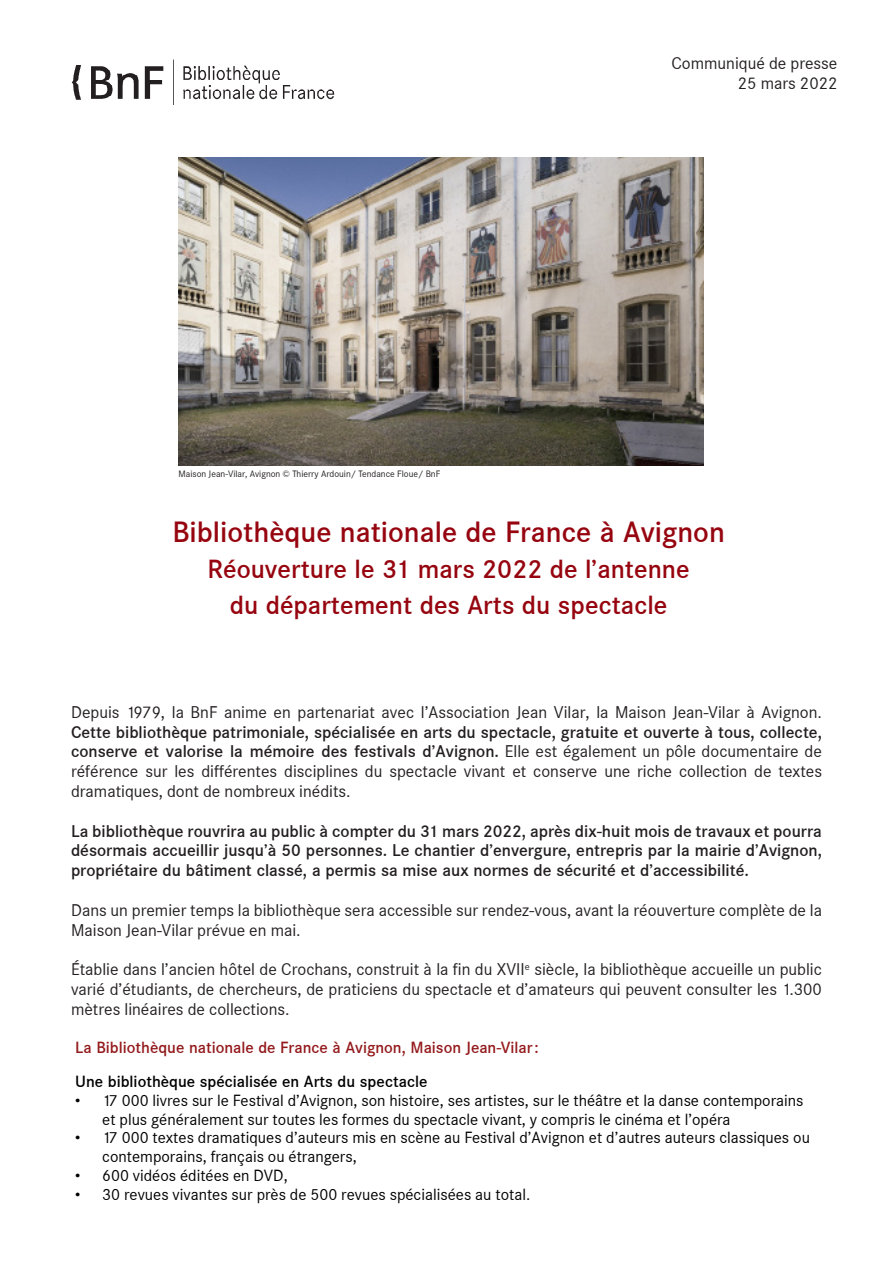
<style>
.page{position:relative;width:893px;height:1263px;background:#fff}
.page>*{position:absolute;margin:0;border:0;box-sizing:border-box;transform-origin:0 0}
.t1{font:500 28.5px "Corporate SBQ";color:#96050f}
.t2{font:500 25.5px "Corporate SBQ";color:#96050f}
.t3{font:16.5px/19.8px "Corporate SBQ";color:#231f20;text-align:justify}
.t4{font:500 16.5px/19.8px "Corporate SBQ";color:#231f20;text-align:justify}
.t5{font:15.75px/18.9px "Corporate SBQ";color:#000}
.t6{font:500 15.75px "Corporate SBQ";color:#93191c}
.t7{font:500 15.75px "Corporate SBQ";color:#000}
.t8{font:9px "Corporate SBQ";color:#231f20}
.s1{font-weight:500}
</style>
<div class="page">
<img style="left:71px;top:59px;width:264px;height:46px">
<img style="left:179px;top:158px;width:525px;height:308px">
<p class="t8" style="left:179px;top:469px;width:263px">Maison Jean-Vilar, Avignon © Thierry Ardouin/ Tendance Floue/ BnF</p>
<p class="t3" style="left:671px;top:54px;width:168px">Communiqué de presse</p>
<p class="t3" style="left:738px;top:74px;width:101px">25 mars 2022</p>
<p class="t1" style="left:172px;top:515px;width:554px">Bibliothèque nationale de France à Avignon</p>
<p class="t2" style="left:208px;top:554px;width:483px">Réouverture le 31 mars 2022 de l’antenne</p>
<p class="t2" style="left:230px;top:590px;width:439px">du département des Arts du spectacle</p>
<p class="t3" style="left:71px;top:702px;width:752px">Depuis 1979, la BnF anime en partenariat avec l’Association Jean Vilar, la Maison Jean-Vilar à Avignon.<br><span class="s1">Cette bibliothèque patrimoniale, spécialisée en arts du spectacle, gratuite et ouverte à tous, collecte, conserve et valorise la mémoire des festivals d’Avignon.</span> Elle est également un pôle documentaire de référence sur les différentes disciplines du spectacle vivant et conserve une riche collection de textes dramatiques, dont de nombreux inédits.</p>
<p class="t4" style="left:71px;top:821px;width:752px">La bibliothèque rouvrira au public à compter du 31 mars 2022, après dix-huit mois de travaux et pourra désormais accueillir jusqu’à 50 personnes. Le chantier d’envergure, entrepris par la mairie d’Avignon, propriétaire du bâtiment classé, a permis sa mise aux normes de sécurité et d’accessibilité.</p>
<p class="t3" style="left:71px;top:900px;width:752px">Dans un premier temps la bibliothèque sera accessible sur rendez-vous, avant la réouverture complète de la<br>Maison Jean-Vilar prévue en mai.</p>
<p class="t3" style="left:71px;top:960px;width:752px">Établie dans l’ancien hôtel de Crochans, construit à la fin du XVII<sup>e</sup> siècle, la bibliothèque accueille un public varié d’étudiants, de chercheurs, de praticiens du spectacle et d’amateurs qui peuvent consulter les 1.300 mètres linéaires de collections.</p>
<p class="t6" style="left:75px;top:1038px;width:465px">La Bibliothèque nationale de France à Avignon, Maison Jean-Vilar:</p>
<p class="t7" style="left:75px;top:1072px;width:354px">Une bibliothèque spécialisée en Arts du spectacle</p>
<p class="t5" style="left:102px;top:1091px;width:703px;text-indent:-27px">• 17 000 livres sur le Festival d’Avignon, son histoire, ses artistes, sur le théâtre et la danse contemporains et plus généralement sur toutes les formes du spectacle vivant, y compris le cinéma et l’opéra</p>
<p class="t5" style="left:102px;top:1129px;width:709px;text-indent:-27px">• 17 000 textes dramatiques d’auteurs mis en scène au Festival d’Avignon et d’autres auteurs classiques ou contemporains, français ou étrangers,</p>
<p class="t5" style="left:75px;top:1166px;width:214px">• 600 vidéos éditées en DVD,</p>
<p class="t5" style="left:75px;top:1185px;width:456px">• 30 revues vivantes sur près de 500 revues spécialisées au total.</p>
</div>
